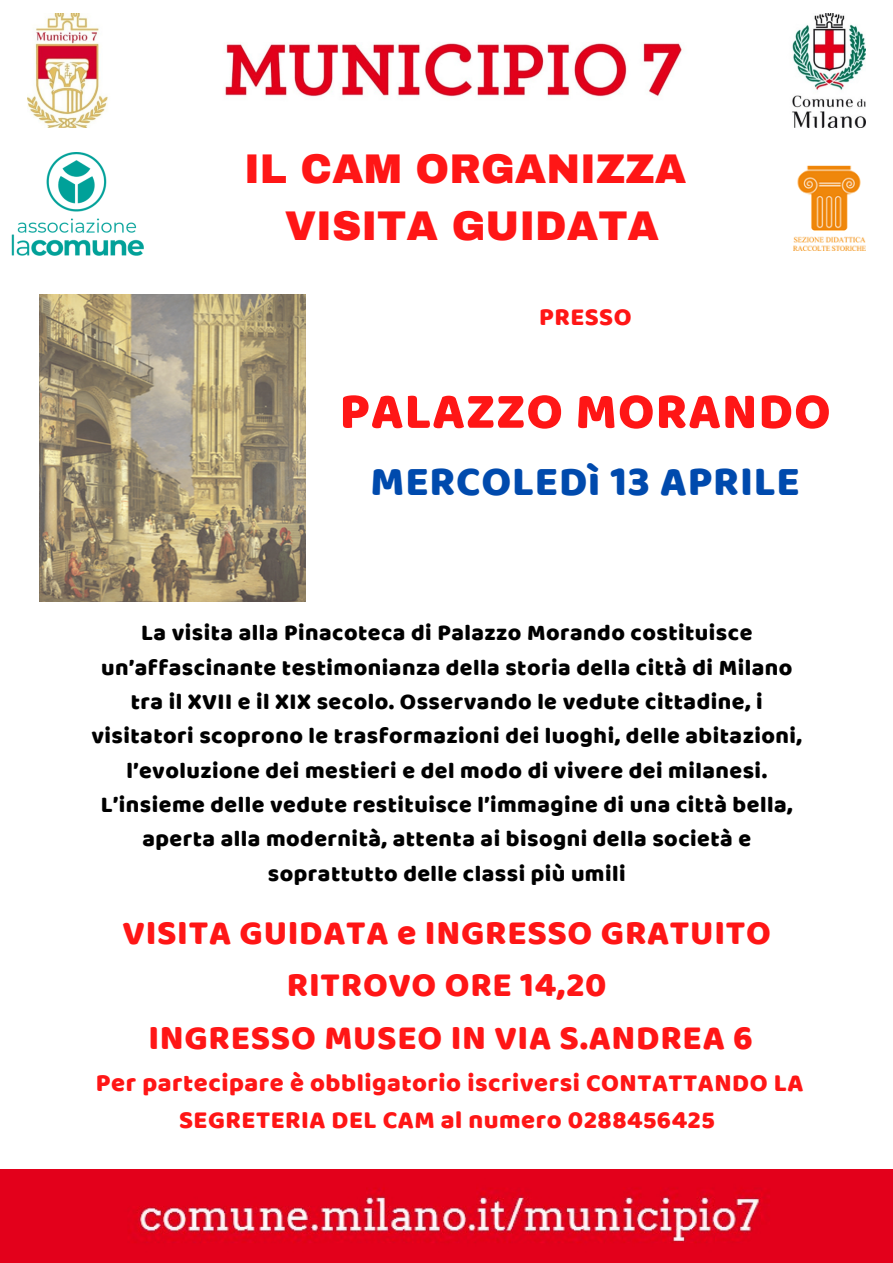
<style>
.page{position:relative;width:893px;height:1263px;background:#fff}
.page>*{position:absolute;margin:0;border:0;box-sizing:border-box;transform-origin:0 0}
.t1{font:52.05px "Baloo";letter-spacing:.02em;color:#ff1616}
.t2{font:42.53px "Baloo";letter-spacing:.02em;color:#004aad}
.t3{font:900 40.58px "Archivo";color:#ff1616}
.t4{font:35.25px/52.3px "Baloo";letter-spacing:.02em;color:#ff1616;text-align:center}
.t5{font:25.5px/37.7px "Baloo";letter-spacing:.02em;color:#ff1616;text-align:center}
.t6{font:25.42px "Baloo";letter-spacing:.02em;color:#ff1616}
.t7{font:23.25px/34.3px "Baloo";letter-spacing:.02em;color:#000;text-align:center}
</style>
<div class="page">
<img style="left:11px;top:152px;width:133px;height:104px">
<img style="left:28px;top:13px;width:838px;height:114px">
<img style="left:0;top:1169px;width:893px;height:94px">
<img style="left:793px;top:165px;width:73px;height:85px">
<img style="left:40px;top:294px;width:265px;height:308px">
<p class="t3" style="left:244px;top:147px;width:444px">IL CAM ORGANIZZA</p>
<p class="t3" style="left:285px;top:204px;width:376px">VISITA GUIDATA</p>
<p class="t6" style="left:539px;top:302px;width:94px">PRESSO</p>
<p class="t1" style="left:339px;top:379px;width:492px">PALAZZO MORANDO</p>
<p class="t2" style="left:370px;top:455px;width:431px">MERCOLEDì 13 APRILE</p>
<p class="t7" style="left:91px;top:615px;width:712px">La visita alla Pinacoteca di Palazzo Morando costituisce un’affascinante testimonianza della storia della città di Milano tra il XVII e il XIX secolo. Osservando le vedute cittadine, i visitatori scoprono le trasformazioni dei luoghi, delle abitazioni, l’evoluzione dei mestieri e del modo di vivere dei milanesi.<br>L’insieme delle vedute restituisce l’immagine di una città bella, aperta alla modernità, attenta ai bisogni della società e soprattutto delle classi più umili</p>
<p class="t4" style="left:123px;top:905px;width:650px">VISITA GUIDATA e INGRESSO GRATUITO<br>RITROVO ORE 14,20</p>
<p class="t4" style="left:148px;top:1010px;width:606px">INGRESSO MUSEO IN VIA S.ANDREA 6</p>
<p class="t5" style="left:96px;top:1063px;width:709px">Per partecipare è obbligatorio iscriversi CONTATTANDO LA<br>SEGRETERIA DEL CAM al numero 0288456425</p>
</div>
